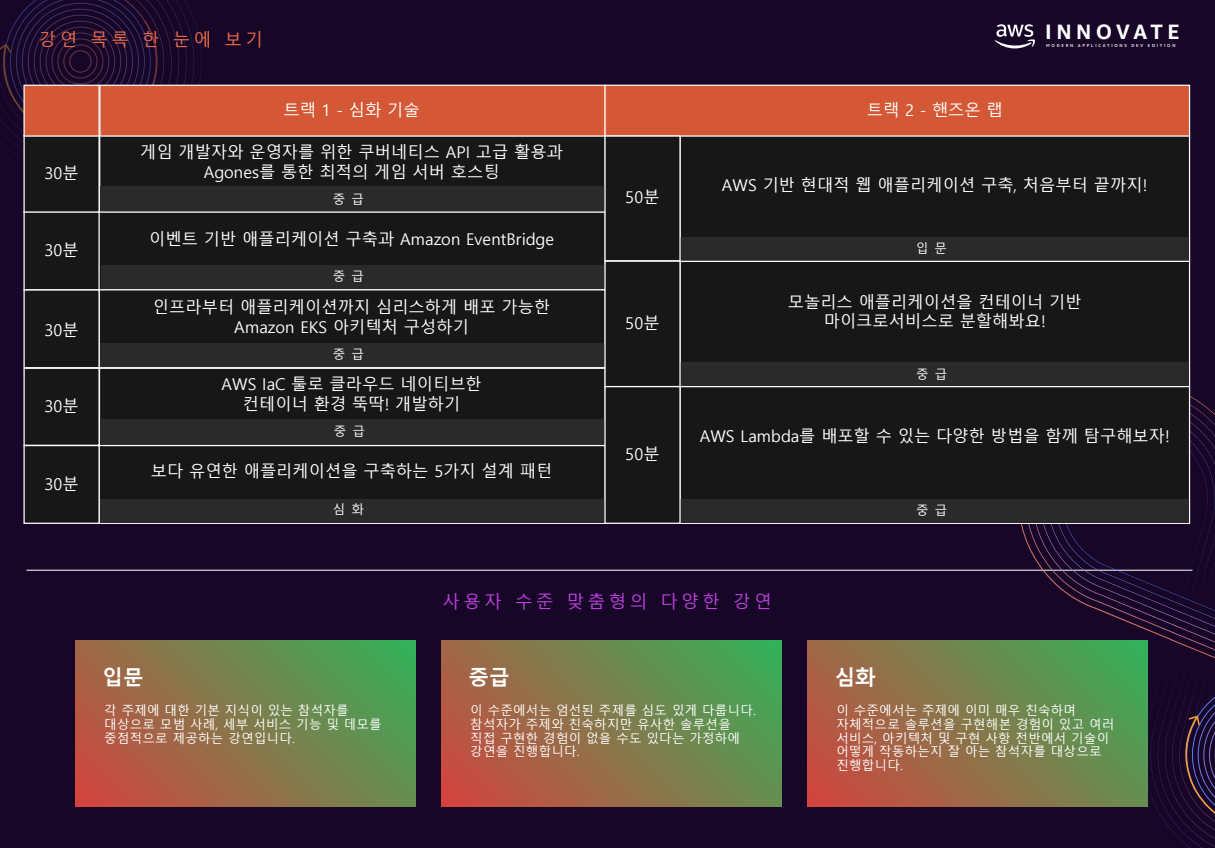
<style>
.page{position:relative;width:1215px;height:848px;background:#170628}
.page>*{position:absolute;margin:0;border:0;box-sizing:border-box;transform-origin:0 0}
.t1{font:700 20.75px "Amazon Ember";letter-spacing:.21em;color:#fff}
.t2{font:700 20.62px "Malgun Gothic";color:#fff}
.t3{font:17.5px "Malgun Gothic";letter-spacing:.2em;color:#be40dd}
.t4{font:17.5px "Malgun Gothic";letter-spacing:.2em;color:#ed6b46}
.t5{font:16.25px/19.5px "Malgun Gothic";color:#fff;text-align:center}
.t6{font:12.5px/13.8px "Malgun Gothic";letter-spacing:.02em;color:#fff}
.t7{font:500 4.38px "Amazon Ember";letter-spacing:.4em;color:#fff}
</style>
<div class="page">
<hr style="left:26px;top:570px;width:1166px;height:1px;background:#fff">
<svg style="left:75px;top:640px;width:340px;height:166px;background:#837a4b"></svg>
<svg style="left:441px;top:640px;width:340px;height:166px;background:#837a4b"></svg>
<svg style="left:807px;top:640px;width:211px;height:166px;background:#986b48"></svg>
<svg style="left:0;top:0;width:216px;height:168px"></svg>
<svg style="left:1018px;top:382px;width:173px;height:425px"></svg>
<svg style="left:1025px;top:389px;width:166px;height:418px"></svg>
<svg style="left:1033px;top:396px;width:168px;height:411px"></svg>
<svg style="left:1040px;top:403px;width:171px;height:404px"></svg>
<svg style="left:1047px;top:411px;width:168px;height:396px"></svg>
<svg style="left:1054px;top:418px;width:161px;height:389px"></svg>
<svg style="left:1062px;top:425px;width:153px;height:411px"></svg>
<svg style="left:1176px;top:671px;width:39px;height:177px"></svg>
<svg style="left:995px;top:24px;width:40px;height:24px"></svg>
<div style="left:99px;top:135px;width:507px;height:78px;background:#171717"></div>
<div style="left:679px;top:134px;width:511px;height:128px;background:#171717;border:1px solid #fff"></div>
<div style="left:680px;top:237px;width:509px;height:23px;background:#2a2a2a"></div>
<div style="left:23px;top:135px;width:77px;height:78px;background:#171717;border:1px solid #fff"></div>
<div style="left:101px;top:186px;width:504px;height:25px;background:#2a2a2a"></div>
<div style="left:97px;top:211px;width:509px;height:79px;background:#171717;border:1px solid #fff"></div>
<div style="left:101px;top:265px;width:503px;height:24px;background:#2a2a2a"></div>
<div style="left:99px;top:85px;width:507px;height:52px;background:#d45835;border:1px solid #fff"></div>
<div style="left:604px;top:85px;width:586px;height:52px;background:#d45835;border:1px solid #fff"></div>
<div style="left:23px;top:85px;width:77px;height:52px;background:#d45835;border:1px solid #fff"></div>
<div style="left:23px;top:211px;width:77px;height:79px;background:#171717;border:1px solid #fff"></div>
<div style="left:679px;top:261px;width:511px;height:126px;background:#171717;border:1px solid #fff"></div>
<div style="left:678px;top:363px;width:511px;height:23px;background:#2a2a2a"></div>
<div style="left:98px;top:289px;width:508px;height:79px;background:#171717;border:1px solid #fff"></div>
<div style="left:100px;top:343px;width:505px;height:24px;background:#2a2a2a"></div>
<div style="left:23px;top:289px;width:77px;height:79px;background:#171717;border:1px solid #fff"></div>
<div style="left:99px;top:367px;width:507px;height:79px;background:#171717;border:1px solid #fff"></div>
<div style="left:679px;top:386px;width:511px;height:138px;background:#171717;border:1px solid #fff"></div>
<div style="left:680px;top:499px;width:509px;height:23px;background:#2a2a2a"></div>
<div style="left:23px;top:367px;width:77px;height:79px;background:#171717;border:1px solid #fff"></div>
<div style="left:100px;top:419px;width:505px;height:25px;background:#2a2a2a"></div>
<div style="left:98px;top:445px;width:508px;height:79px;background:#171717;border:1px solid #fff"></div>
<div style="left:100px;top:499px;width:504px;height:23px;background:#2a2a2a"></div>
<div style="left:23px;top:445px;width:77px;height:79px;background:#171717;border:1px solid #fff"></div>
<div style="left:604px;top:135px;width:77px;height:126px;background:#171717;border:1px solid #fff"></div>
<div style="left:604px;top:260px;width:77px;height:127px;background:#171717;border:1px solid #fff"></div>
<div style="left:604px;top:386px;width:77px;height:138px;background:#171717;border:1px solid #fff"></div>
<p class="t4" style="left:39px;top:30px;width:226px">강연 목록 한 눈에 보기</p>
<p class="t5" style="left:44px;top:164px;width:36px">30분</p>
<p class="t5" style="left:44px;top:241px;width:36px">30분</p>
<p class="t5" style="left:44px;top:321px;width:36px">30분</p>
<p class="t5" style="left:44px;top:396px;width:36px">30분</p>
<p class="t5" style="left:44px;top:474px;width:36px">30분</p>
<p class="t5" style="left:284px;top:100px;width:137px">트랙 1 - 심화 기술</p>
<p class="t5" style="left:140px;top:143px;width:424px">게임 개발자와 운영자를 위한 쿠버네티스 API 고급 활용과<br>Agones를 통한 최적의 게임 서버 호스팅</p>
<p class="t6" style="left:333px;top:192px;width:33px">중 급</p>
<p class="t5" style="left:149px;top:230px;width:406px">이벤트 기반 애플리케이션 구축과 Amazon EventBridge</p>
<p class="t6" style="left:333px;top:270px;width:33px">중 급</p>
<p class="t5" style="left:153px;top:298px;width:399px">인프라부터 애플리케이션까지 심리스하게 배포 가능한<br>Amazon EKS 아키텍처 구성하기</p>
<p class="t6" style="left:333px;top:348px;width:33px">중 급</p>
<p class="t5" style="left:221px;top:375px;width:262px">AWS IaC 툴로 클라우드 네이티브한 컨테이너 환경 뚝딱! 개발하기</p>
<p class="t6" style="left:334px;top:424px;width:33px">중 급</p>
<p class="t5" style="left:151px;top:462px;width:403px">보다 유연한 애플리케이션을 구축하는 5가지 설계 패턴</p>
<p class="t6" style="left:333px;top:502px;width:33px">심 화</p>
<p class="t5" style="left:625px;top:188px;width:36px">50분</p>
<p class="t5" style="left:625px;top:313px;width:36px">50분</p>
<p class="t5" style="left:625px;top:445px;width:36px">50분</p>
<p class="t5" style="left:867px;top:100px;width:137px">트랙 2 - 핸즈온 랩</p>
<p class="t1" style="left:1045px;top:18px;width:136px">INNOVATE</p>
<p class="t7" style="left:1046px;top:43px;width:131px">MODERN APPLICATIONS DEV EDITION</p>
<p class="t5" style="left:722px;top:176px;width:427px">AWS 기반 현대적 웹 애플리케이션 구축, 처음부터 끝까지!</p>
<p class="t6" style="left:916px;top:242px;width:33px">입 문</p>
<p class="t5" style="left:788px;top:292px;width:296px">모놀리스 애플리케이션을 컨테이너 기반 마이크로서비스로 분할해봐요!</p>
<p class="t6" style="left:916px;top:367px;width:33px">중 급</p>
<p class="t5" style="left:700px;top:426px;width:472px">AWS Lambda를 배포할 수 있는 다양한 방법을 함께 탐구해보자!</p>
<p class="t6" style="left:916px;top:504px;width:33px">중 급</p>
<p class="t2" style="left:103px;top:665px;width:43px">입문</p>
<p class="t6" style="left:104px;top:703px;width:279px">각 주제에 대한 기본 지식이 있는 참석자를 대상으로 모범 사례, 세부 서비스 기능 및 데모를 중점적으로 제공하는 강연입니다.</p>
<p class="t3" style="left:443px;top:592px;width:331px">사용자 수준 맞춤형의 다양한 강연</p>
<p class="t2" style="left:469px;top:665px;width:43px">중급</p>
<p class="t6" style="left:470px;top:703px;width:287px">이 수준에서는 엄선된 주제를 심도 있게 다룹니다. 참석자가 주제와 친숙하지만 유사한 솔루션을 직접 구현한 경험이 없을 수도 있다는 가정하에 강연을 진행합니다.</p>
<p class="t2" style="left:835px;top:665px;width:43px">심화</p>
<p class="t6" style="left:836px;top:703px;width:279px">이 수준에서는 주제에 이미 매우 친숙하며 자체적으로 솔루션을 구현해본 경험이 있고 여러 서비스, 아키텍처 및 구현 사항 전반에서 기술이 어떻게 작동하는지 잘 아는 참석자를 대상으로 진행합니다.</p>
</div>
